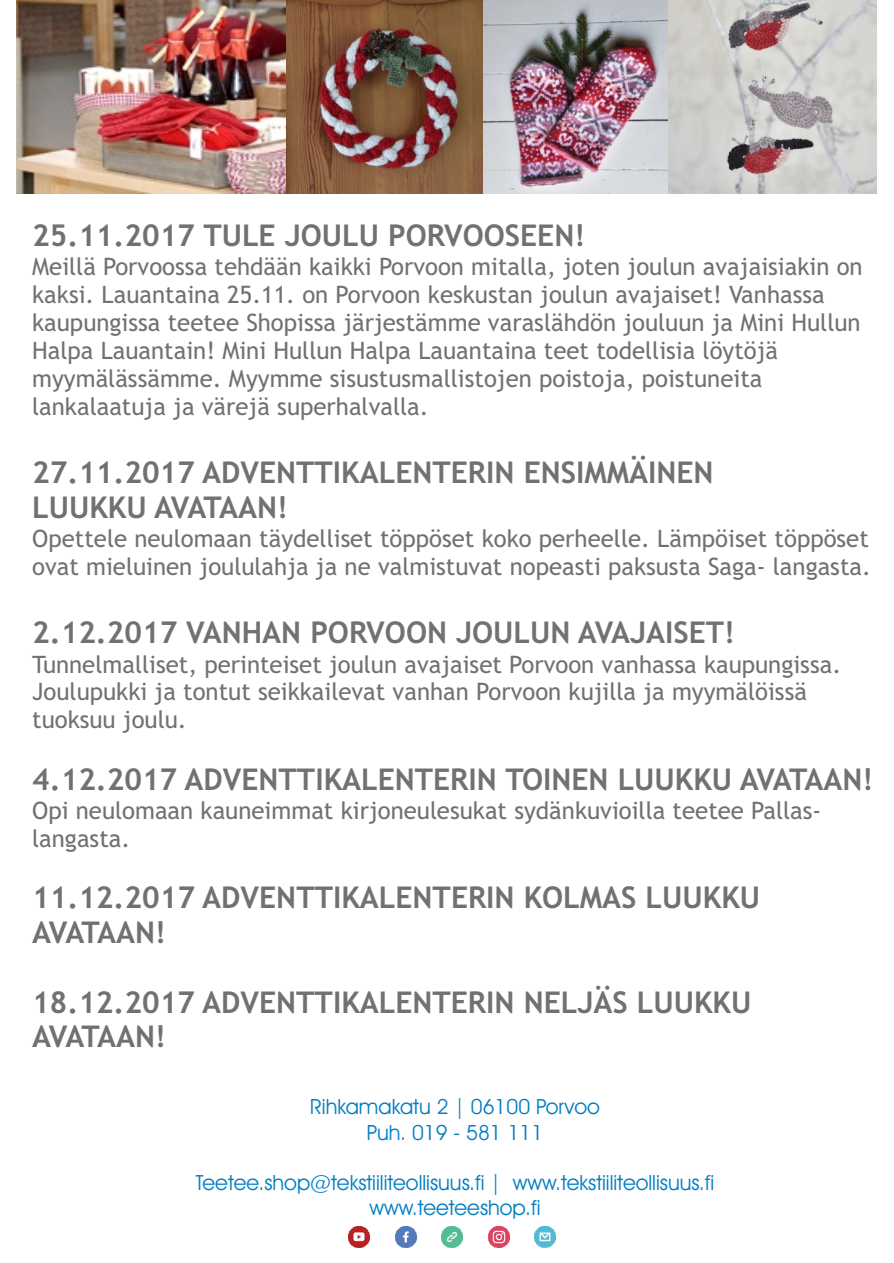
<style>
.page{position:relative;width:894px;height:1263px;background:#fff}
.page>*{position:absolute;margin:0;border:0;box-sizing:border-box;transform-origin:0 0}
.t1{font:700 30px/34.8px "Trebuchet MS";color:#737070}
.t2{font:24px/27.9px "Trebuchet MS";color:#737070}
.t3{font:21px/25.2px "Avant Garde Bk BT";color:#007dc2;text-align:center}
</style>
<div class="page">
<img style="left:17px;top:0;width:269px;height:193px">
<img style="left:483px;top:0;width:393px;height:194px">
<img style="left:286px;top:0;width:197px;height:194px">
<img style="left:349px;top:1226px;width:21px;height:21px">
<img style="left:395px;top:1226px;width:21px;height:21px">
<img style="left:442px;top:1226px;width:21px;height:21px">
<img style="left:488px;top:1226px;width:21px;height:21px">
<img style="left:535px;top:1226px;width:21px;height:21px">
<p class="t1" style="left:32px;top:221px;width:555px">25.11.2017 TULE JOULU PORVOOSEEN!</p>
<p class="t2" style="left:32px;top:255px;width:832px">Meillä Porvoossa tehdään kaikki Porvoon mitalla, joten joulun avajaisiakin on kaksi. Lauantaina 25.11. on Porvoon keskustan joulun avajaiset! Vanhassa kaupungissa teetee Shopissa järjestämme varaslähdön jouluun ja Mini Hullun Halpa Lauantain! Mini Hullun Halpa Lauantaina teet todellisia löytöjä myymälässämme. Myymme sisustusmallistojen poistoja, poistuneita lankalaatuja ja värejä superhalvalla.</p>
<p class="t1" style="left:32px;top:458px;width:683px">27.11.2017 ADVENTTIKALENTERIN ENSIMMÄINEN<br>LUUKKU AVATAAN!</p>
<p class="t2" style="left:32px;top:527px;width:840px">Opettele neulomaan täydelliset töppöset koko perheelle. Lämpöiset töppöset ovat mieluinen joululahja ja ne valmistuvat nopeasti paksusta Saga- langasta.</p>
<p class="t1" style="left:32px;top:618px;width:704px">2.12.2017 VANHAN PORVOON JOULUN AVAJAISET!</p>
<p class="t2" style="left:32px;top:652px;width:810px">Tunnelmalliset, perinteiset joulun avajaiset Porvoon vanhassa kaupungissa.<br>Joulupukki ja tontut seikkailevat vanhan Porvoon kujilla ja myymälöissä tuoksuu joulu.</p>
<p class="t1" style="left:32px;top:764px;width:843px">4.12.2017 ADVENTTIKALENTERIN TOINEN LUUKKU AVATAAN!</p>
<p class="t2" style="left:32px;top:799px;width:791px">Opi neulomaan kauneimmat kirjoneulesukat sydänkuvioilla teetee Pallas&shy;langasta.</p>
<p class="t1" style="left:32px;top:883px;width:730px">11.12.2017 ADVENTTIKALENTERIN KOLMAS LUUKKU<br>AVATAAN!</p>
<p class="t1" style="left:32px;top:987px;width:721px">18.12.2017 ADVENTTIKALENTERIN NELJÄS LUUKKU<br>AVATAAN!</p>
<p class="t3" style="left:310px;top:1096px;width:291px">Rihkamakatu 2 | 06100 Porvoo<br>Puh. 019 - 581 111</p>
<p class="t3" style="left:196px;top:1172px;width:520px">Teetee.shop@tekstiiliteollisuus.fi | www.tekstiiliteollisuus.fi www.teeteeshop.fi</p>
</div>
